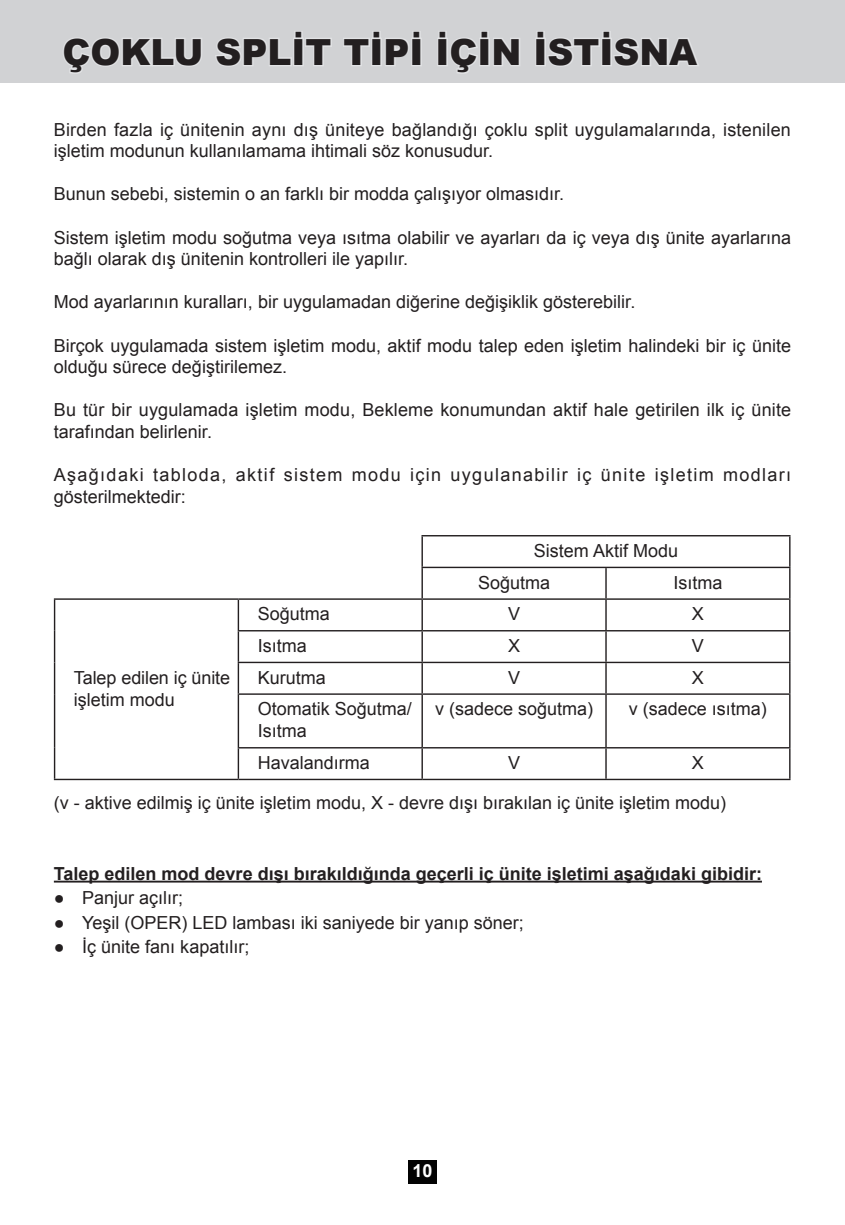
<style>
.page{position:relative;width:845px;height:1225px;background:#fff}
.page>*{position:absolute;margin:0;border:0;box-sizing:border-box;transform-origin:0 0}
.t1{font:900 36px "Arial";color:#231f20}
.t2{font:18px/21.6px "Arial";color:#231f20}
.t3{font:18px/21.6px "Arial";letter-spacing:.075em;color:#231f20}
.t4{font:700 18px "Arial";color:#231f20}
.t5{font:700 18px "Arial";color:#fff}
</style>
<div class="page">
<div style="left:408px;top:1160px;width:29px;height:23px;background:#030303"></div>
<div style="left:0;top:0;width:845px;height:83px;background:#d1d2d4"></div>
<svg style="left:63px;top:37px;width:139px;height:37px"></svg>
<svg style="left:215px;top:31px;width:117px;height:36px"></svg>
<svg style="left:343px;top:31px;width:79px;height:35px"></svg>
<svg style="left:437px;top:31px;width:83px;height:43px"></svg>
<svg style="left:535px;top:31px;width:164px;height:36px"></svg>
<hr style="left:54px;top:880px;width:708px;height:2px;background:#231f20">
<hr style="left:421px;top:535px;width:185px;height:1px;background:#231f20">
<hr style="left:606px;top:535px;width:184px;height:1px;background:#231f20">
<hr style="left:789px;top:536px;width:1px;height:31px;background:#231f20">
<hr style="left:421px;top:567px;width:185px;height:1px;background:#231f20">
<hr style="left:606px;top:567px;width:184px;height:1px;background:#231f20">
<hr style="left:605px;top:568px;width:2px;height:30px;background:#231f20">
<hr style="left:789px;top:568px;width:1px;height:30px;background:#231f20">
<hr style="left:54px;top:600px;width:1px;height:31px;background:#231f20">
<hr style="left:54px;top:631px;width:1px;height:31px;background:#231f20">
<hr style="left:54px;top:662px;width:1px;height:32px;background:#231f20">
<hr style="left:54px;top:694px;width:1px;height:54px;background:#231f20">
<hr style="left:54px;top:748px;width:1px;height:30px;background:#231f20">
<hr style="left:238px;top:600px;width:1px;height:30px;background:#231f20">
<hr style="left:422px;top:598px;width:184px;height:2px;background:#231f20">
<hr style="left:421px;top:600px;width:2px;height:30px;background:#231f20">
<hr style="left:606px;top:598px;width:184px;height:2px;background:#231f20">
<hr style="left:605px;top:600px;width:2px;height:30px;background:#231f20">
<hr style="left:789px;top:600px;width:1px;height:30px;background:#231f20">
<hr style="left:238px;top:630px;width:184px;height:1px;background:#231f20">
<hr style="left:238px;top:631px;width:1px;height:30px;background:#231f20">
<hr style="left:422px;top:630px;width:184px;height:1px;background:#231f20">
<hr style="left:421px;top:631px;width:2px;height:30px;background:#231f20">
<hr style="left:606px;top:630px;width:184px;height:1px;background:#231f20">
<hr style="left:605px;top:631px;width:2px;height:30px;background:#231f20">
<hr style="left:789px;top:631px;width:1px;height:30px;background:#231f20">
<hr style="left:238px;top:661px;width:184px;height:2px;background:#231f20">
<hr style="left:238px;top:663px;width:1px;height:30px;background:#231f20">
<hr style="left:422px;top:661px;width:184px;height:2px;background:#231f20">
<hr style="left:421px;top:663px;width:2px;height:30px;background:#231f20">
<hr style="left:606px;top:661px;width:184px;height:2px;background:#231f20">
<hr style="left:605px;top:663px;width:2px;height:30px;background:#231f20">
<hr style="left:789px;top:663px;width:1px;height:30px;background:#231f20">
<hr style="left:238px;top:693px;width:184px;height:2px;background:#231f20">
<hr style="left:238px;top:695px;width:1px;height:52px;background:#231f20">
<hr style="left:422px;top:693px;width:184px;height:2px;background:#231f20">
<hr style="left:421px;top:695px;width:2px;height:52px;background:#231f20">
<hr style="left:606px;top:693px;width:184px;height:2px;background:#231f20">
<hr style="left:605px;top:695px;width:2px;height:52px;background:#231f20">
<hr style="left:789px;top:695px;width:1px;height:52px;background:#231f20">
<hr style="left:238px;top:747px;width:184px;height:1px;background:#231f20">
<hr style="left:238px;top:748px;width:1px;height:30px;background:#231f20">
<hr style="left:422px;top:747px;width:184px;height:1px;background:#231f20">
<hr style="left:421px;top:748px;width:2px;height:30px;background:#231f20">
<hr style="left:606px;top:747px;width:184px;height:1px;background:#231f20">
<hr style="left:605px;top:748px;width:2px;height:30px;background:#231f20">
<hr style="left:789px;top:748px;width:1px;height:30px;background:#231f20">
<hr style="left:421px;top:536px;width:2px;height:31px;background:#231f20">
<hr style="left:421px;top:568px;width:2px;height:30px;background:#231f20">
<hr style="left:54px;top:598px;width:184px;height:2px;background:#231f20">
<hr style="left:238px;top:598px;width:184px;height:2px;background:#231f20">
<hr style="left:54px;top:778px;width:184px;height:2px;background:#231f20">
<hr style="left:238px;top:778px;width:184px;height:2px;background:#231f20">
<hr style="left:422px;top:778px;width:184px;height:2px;background:#231f20">
<hr style="left:606px;top:778px;width:184px;height:2px;background:#231f20">
<h1 class="t1" style="left:62px;top:26px;width:636px">ÇOKLU SPLİT TİPİ İÇİN İSTİSNA</h1>
<p class="t2" style="left:54px;top:119px;width:738px">Birden fazla iç ünitenin aynı dış üniteye bağlandığı çoklu split uygulamalarında, istenilen işletim modunun kullanılamama ihtimali söz konusudur.</p>
<p class="t2" style="left:54px;top:183px;width:512px">Bunun sebebi, sistemin o an farklı bir modda çalışıyor olmasıdır.</p>
<p class="t2" style="left:54px;top:227px;width:738px">Sistem işletim modu soğutma veya ısıtma olabilir ve ayarları da iç veya dış ünite ayarlarına bağlı olarak dış ünitenin kontrolleri ile yapılır.</p>
<p class="t2" style="left:54px;top:291px;width:583px">Mod ayarlarının kuralları, bir uygulamadan diğerine değişiklik gösterebilir.</p>
<p class="t2" style="left:54px;top:335px;width:738px">Birçok uygulamada sistem işletim modu, aktif modu talep eden işletim halindeki bir iç ünite olduğu sürece değiştirilemez.</p>
<p class="t2" style="left:54px;top:399px;width:739px">Bu tür bir uygulamada işletim modu, Bekleme konumundan aktif hale getirilen ilk iç ünite tarafından belirlenir.</p>
<p class="t3" style="left:54px;top:464px;width:739px">Aşağıdaki tabloda, aktif sistem modu için uygulanabilir iç ünite işletim modları gösterilmektedir:</p>
<p class="t2" style="left:478px;top:535px;width:201px;line-height:31.6px;text-indent:56px">Sistem Aktif Modu<br>Soğutma</p>
<p class="t2" style="left:673px;top:571px;width:51px">Isıtma</p>
<p class="t2" style="left:258px;top:603px;width:74px">Soğutma</p>
<p class="t2" style="left:508px;top:603px;width:14px">V</p>
<p class="t2" style="left:692px;top:603px;width:14px">X</p>
<p class="t2" style="left:258px;top:635px;width:51px">Isıtma</p>
<p class="t2" style="left:508px;top:635px;width:14px">X</p>
<p class="t2" style="left:692px;top:635px;width:14px">V</p>
<p class="t2" style="left:258px;top:666px;width:70px">Kurutma</p>
<p class="t2" style="left:508px;top:666px;width:14px">V</p>
<p class="t2" style="left:692px;top:666px;width:14px">X</p>
<p class="t2" style="left:258px;top:698px;width:156px">Otomatik Soğutma/<br>Isıtma</p>
<p class="t2" style="left:435px;top:698px;width:160px">v (sadece soğutma)</p>
<p class="t2" style="left:629px;top:698px;width:140px">v (sadece ısıtma)</p>
<p class="t2" style="left:258px;top:752px;width:114px">Havalandırma</p>
<p class="t2" style="left:508px;top:752px;width:14px">V</p>
<p class="t2" style="left:692px;top:752px;width:14px">X</p>
<p class="t2" style="left:54px;top:792px;width:674px">(v - aktive edilmiş iç ünite işletim modu, X - devre dışı bırakılan iç ünite işletim modu)</p>
<p class="t2" style="left:74px;top:666px;width:158px">Talep edilen iç ünite işletim modu</p>
<p class="t4" style="left:54px;top:861px;width:709px">Talep edilen mod devre dışı bırakıldığında geçerli iç ünite işletimi aşağıdaki gibidir:</p>
<p class="t2" style="left:54px;top:887px;width:131px">● Panjur açılır;</p>
<p class="t2" style="left:54px;top:911px;width:471px">● Yeşil (OPER) LED lambası iki saniyede bir yanıp söner;</p>
<p class="t2" style="left:54px;top:936px;width:197px">● İç ünite fanı kapatılır;</p>
<p class="t5" style="left:412px;top:1159px;width:22px">10</p>
</div>
